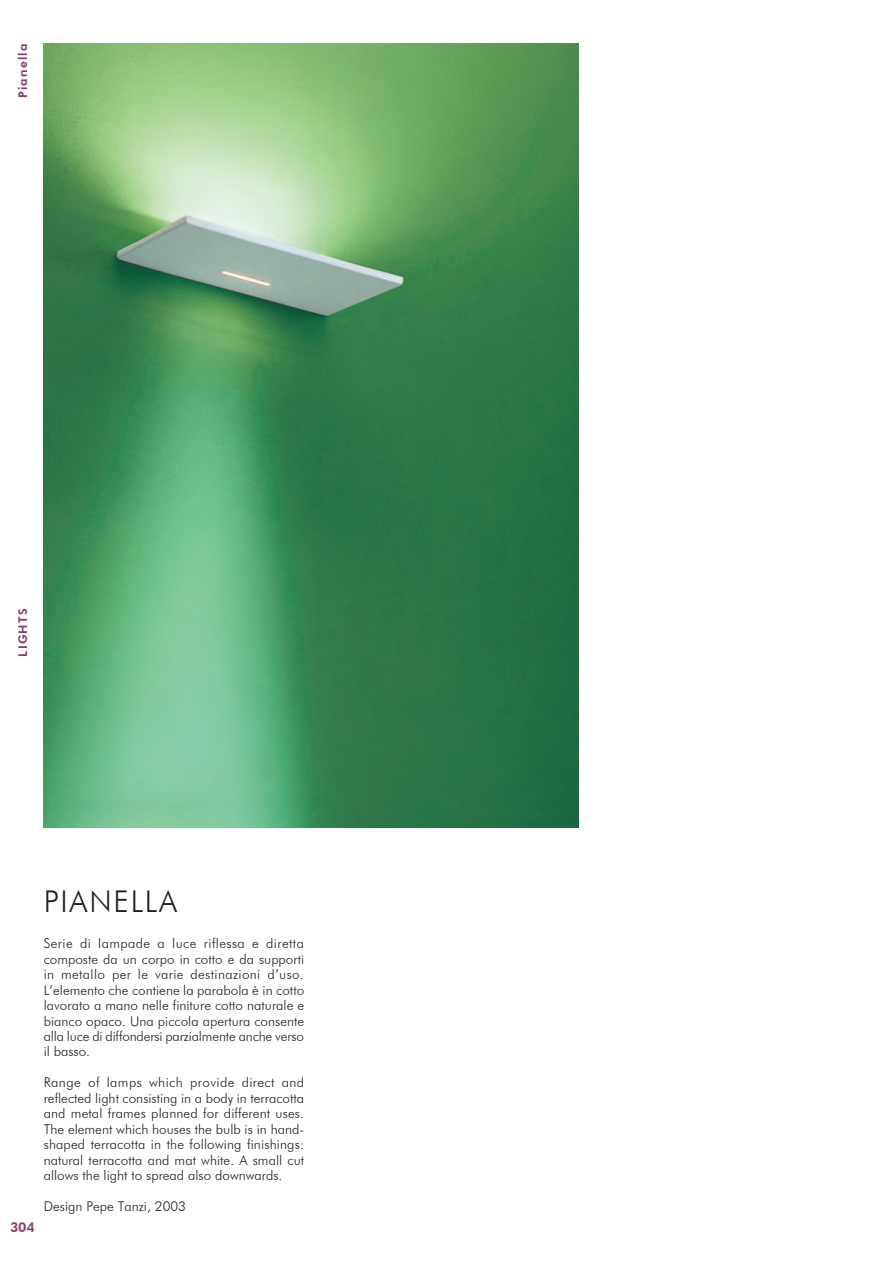
<style>
.page{position:relative;width:894px;height:1264px;background:#fff}
.page>*{position:absolute;margin:0;border:0;box-sizing:border-box;transform-origin:0 0}
.t1{font:300 30px "Futura BT";letter-spacing:.06em;color:#231f20}
.t2{font:300 13.5px/15.5px "Futura BT";color:#231f20;text-align:justify}
.t3{font:800 13.5px "Futura BT";color:#883d68}
.t4{font:800 12px "Futura BT";letter-spacing:.1em;color:#883d68}
</style>
<div class="page">
<img style="left:44px;top:44px;width:534px;height:784px">
<p class="t4" style="left:18px;top:98px;width:56px;rotate:-90deg">Pianella</p>
<p class="t4" style="left:18px;top:657px;width:49px;rotate:-90deg">LIGHTS</p>
<p class="t3" style="left:10px;top:1222px;width:26px">304</p>
<h1 class="t1" style="left:44px;top:889px;width:135px">PIANELLA</h1>
<p class="t2" style="left:44px;top:937px;width:262px">Serie di lampade a luce riflessa e diretta composte da un corpo in cotto e da supporti in metallo per le varie destinazioni d’uso.<br>L’elemento che contiene la parabola è in cotto lavorato a mano nelle finiture cotto naturale e bianco opaco. Una piccola apertura consente alla luce di diffondersi parzialmente anche verso il basso.</p>
<p class="t2" style="left:44px;top:1076px;width:262px">Range of lamps which provide direct and reflected light consisting in a body in terracotta and metal frames planned for different uses.<br>The element which houses the bulb is in hand&shy;shaped terracotta in the following finishings: natural terracotta and mat white. A small cut allows the light to spread also downwards.</p>
<p class="t2" style="left:44px;top:1199px;width:144px">Design Pepe Tanzi, 2003</p>
</div>
